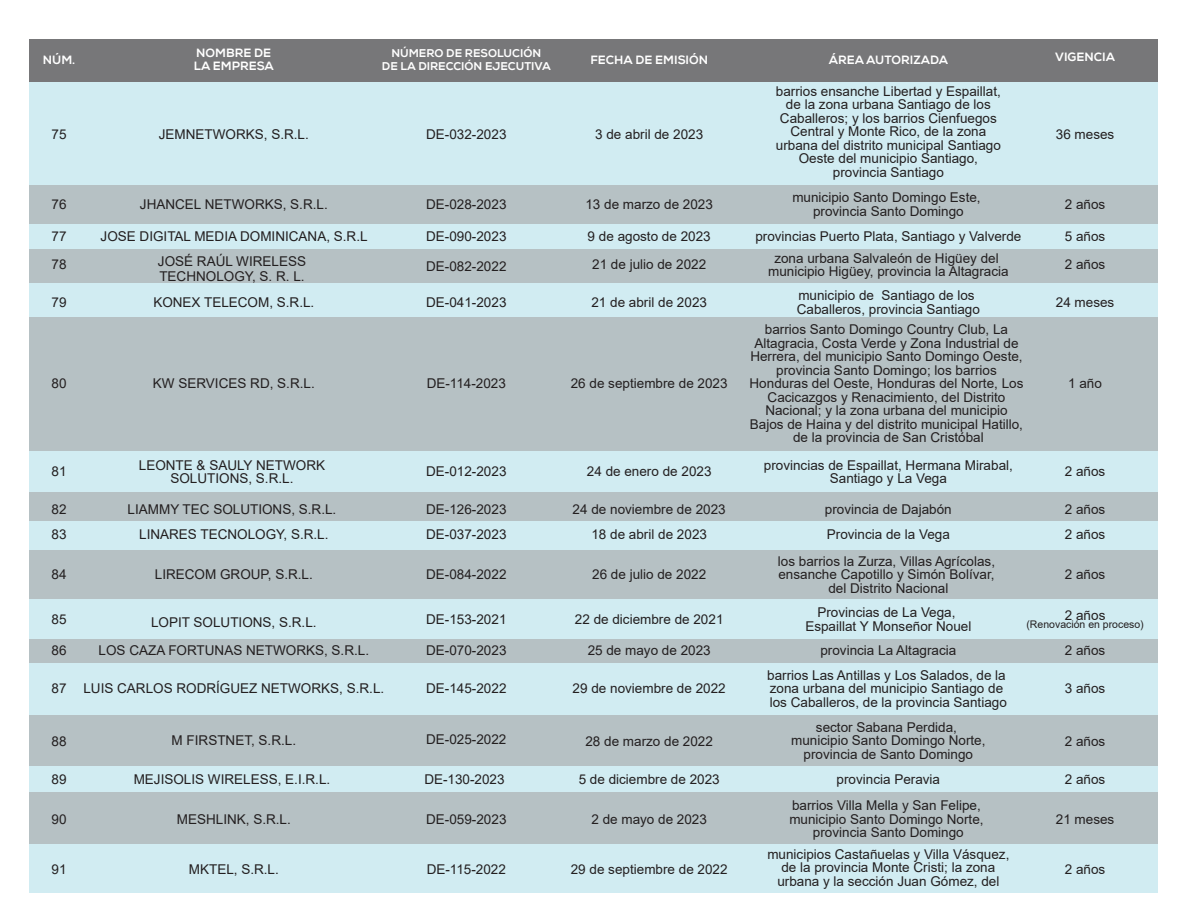
<style>
.page{position:relative;width:1188px;height:918px;background:#fff}
.page>*{position:absolute;margin:0;border:0;box-sizing:border-box;transform-origin:0 0}
.t1{font:13.5px/13.5px "Arial";color:#231f20;text-align:center}
.t2{font:800 12px "Nexa";color:#fff}
.t3{font:800 11.25px/13.5px "Nexa";color:#fff;text-align:center}
.t4{font:10.5px "Arial";color:#231f20}
</style>
<div class="page">
<div style="left:30px;top:245px;width:1128px;height:39px;background:#b6c1c4"></div>
<div style="left:30px;top:493px;width:1128px;height:29px;background:#b6c1c4"></div>
<div style="left:30px;top:318px;width:1128px;height:133px;background:#b6c1c4"></div>
<div style="left:30px;top:549px;width:1128px;height:50px;background:#b6c1c4"></div>
<div style="left:30px;top:792px;width:1128px;height:53px;background:#b6c1c4"></div>
<div style="left:30px;top:715px;width:1128px;height:52px;background:#b6c1c4"></div>
<div style="left:30px;top:639px;width:1128px;height:26px;background:#b6c1c4"></div>
<div style="left:30px;top:451px;width:1128px;height:41px;background:#d1ecf2"></div>
<div style="left:30px;top:284px;width:1128px;height:33px;background:#d1ecf2"></div>
<div style="left:30px;top:521px;width:1128px;height:28px;background:#d1ecf2"></div>
<div style="left:30px;top:599px;width:1128px;height:40px;background:#d1ecf2"></div>
<div style="left:30px;top:664px;width:1128px;height:51px;background:#d1ecf2"></div>
<div style="left:30px;top:766px;width:1128px;height:26px;background:#d1ecf2"></div>
<div style="left:30px;top:844px;width:1128px;height:48px;background:#d1ecf2"></div>
<div style="left:30px;top:185px;width:1128px;height:39px;background:#b6c1c4"></div>
<div style="left:30px;top:82px;width:1128px;height:103px;background:#d1ecf2"></div>
<div style="left:30px;top:224px;width:1128px;height:25px;background:#d1ecf2"></div>
<div style="left:30px;top:39px;width:1128px;height:42px;background:#777779"></div>
<p class="t2" style="left:43px;top:52px;width:34px">NÚM.</p>
<p class="t2" style="left:196px;top:45px;width:77px">NOMBRE DE</p>
<p class="t2" style="left:194px;top:59px;width:82px">LA EMPRESA</p>
<p class="t3" style="left:382px;top:46px;width:171px">NÚMERO DE RESOLUCIÓN<br>DE LA DIRECCIÓN EJECUTIVA</p>
<p class="t2" style="left:590px;top:52px;width:119px">FECHA DE EMISIÓN</p>
<p class="t2" style="left:829px;top:52px;width:121px">ÁREA AUTORIZADA</p>
<p class="t2" style="left:1055px;top:50px;width:61px">VIGENCIA</p>
<p class="t1" style="left:52px;top:128px;width:17px">75</p>
<p class="t1" style="left:159px;top:128px;width:152px">JEMNETWORKS, S.R.L.</p>
<p class="t1" style="left:426px;top:128px;width:82px">DE-032-2023</p>
<p class="t1" style="left:52px;top:197px;width:17px">76</p>
<p class="t1" style="left:52px;top:222px;width:17px;line-height:28px;text-align:left">77<br>78</p>
<p class="t1" style="left:52px;top:296px;width:17px">79</p>
<p class="t1" style="left:140px;top:197px;width:189px">JHANCEL NETWORKS, S.R.L.</p>
<p class="t1" style="left:101px;top:224px;width:269px;line-height:24.6px">JOSE DIGITAL MEDIA DOMINICANA, S.R.L<br>JOSÉ RAÚL WIRELESS</p>
<p class="t1" style="left:153px;top:263px;width:163px;line-height:26.4px">TECHNOLOGY, S. R. L.<br>KONEX TELECOM, S.R.L.</p>
<p class="t1" style="left:426px;top:197px;width:82px">DE-028-2023</p>
<p class="t1" style="left:426px;top:222px;width:82px;line-height:29.5px;text-align:left">DE-090-2023<br>DE-082-2022</p>
<p class="t1" style="left:426px;top:296px;width:82px">DE-041-2023</p>
<p class="t1" style="left:52px;top:377px;width:17px">80</p>
<p class="t1" style="left:153px;top:377px;width:163px">KW SERVICES RD, S.R.L.</p>
<p class="t1" style="left:427px;top:377px;width:81px">DE-114-2023</p>
<p class="t1" style="left:52px;top:465px;width:17px">81</p>
<p class="t1" style="left:52px;top:497px;width:17px;line-height:25.2px;text-align:left">82<br>83</p>
<p class="t1" style="left:52px;top:568px;width:17px">84</p>
<p class="t1" style="left:52px;top:613px;width:17px">85</p>
<p class="t1" style="left:52px;top:643px;width:17px">86</p>
<p class="t1" style="left:52px;top:681px;width:17px">87</p>
<p class="t1" style="left:139px;top:458px;width:188px">LEONTE &amp; SAULY NETWORK<br>SOLUTIONS, S.R.L.</p>
<p class="t1" style="left:128px;top:497px;width:210px;line-height:25.2px">LIAMMY TEC SOLUTIONS, S.R.L.<br>LINARES TECNOLOGY, S.R.L.</p>
<p class="t1" style="left:155px;top:568px;width:160px">LIRECOM GROUP, S.R.L.</p>
<p class="t1" style="left:99px;top:608px;width:272px;line-height:28.2px">LOPIT SOLUTIONS, S.R.L.<br>LOS CAZA FORTUNAS NETWORKS, S.R.L.</p>
<p class="t1" style="left:83px;top:682px;width:302px">LUIS CARLOS RODRÍGUEZ NETWORKS, S.R.L.</p>
<p class="t1" style="left:426px;top:465px;width:82px">DE-012-2023</p>
<p class="t1" style="left:426px;top:497px;width:82px;line-height:25.2px;text-align:left">DE-126-2023<br>DE-037-2023</p>
<p class="t1" style="left:426px;top:568px;width:82px">DE-084-2022</p>
<p class="t1" style="left:426px;top:613px;width:82px">DE-153-2021</p>
<p class="t1" style="left:426px;top:643px;width:82px">DE-070-2023</p>
<p class="t1" style="left:426px;top:681px;width:82px">DE-145-2022</p>
<p class="t1" style="left:52px;top:734px;width:17px">88</p>
<p class="t1" style="left:52px;top:773px;width:17px">89</p>
<p class="t1" style="left:52px;top:812px;width:17px">90</p>
<p class="t1" style="left:52px;top:863px;width:17px">91</p>
<p class="t1" style="left:172px;top:734px;width:126px">M FIRSTNET, S.R.L.</p>
<p class="t1" style="left:134px;top:773px;width:198px">MEJISOLIS WIRELESS, E.I.R.L.</p>
<p class="t1" style="left:177px;top:812px;width:116px">MESHLINK, S.R.L.</p>
<p class="t1" style="left:189px;top:863px;width:92px">MKTEL, S.R.L.</p>
<p class="t1" style="left:426px;top:732px;width:82px">DE-025-2022</p>
<p class="t1" style="left:424px;top:773px;width:82px">DE-130-2023</p>
<p class="t1" style="left:426px;top:812px;width:82px">DE-059-2023</p>
<p class="t1" style="left:427px;top:863px;width:81px">DE-115-2022</p>
<p class="t1" style="left:776px;top:84px;width:227px">barrios ensanche Libertad y Espaillat, de la zona urbana Santiago de los Caballeros; y los barrios Cienfuegos Central y Monte Rico, de la zona urbana del distrito municipal Santiago Oeste del municipio Santiago, provincia Santiago</p>
<p class="t1" style="left:792px;top:190px;width:190px">municipio Santo Domingo Este, provincia Santo Domingo</p>
<p class="t1" style="left:755px;top:226px;width:268px;line-height:21.3px">provincias Puerto Plata, Santiago y Valverde zona urbana Salvaleón de Higüey del</p>
<p class="t1" style="left:768px;top:259px;width:242px;line-height:24.3px">municipio Higüey, provincia la Altagracia municipio de Santiago de los</p>
<p class="t1" style="left:765px;top:299px;width:245px;line-height:20.4px">Caballeros, provincia Santiago<br>barrios Santo Domingo Country Club, La</p>
<p class="t1" style="left:750px;top:336px;width:275px">Altagracia, Costa Verde y Zona Industrial de Herrera, del municipio Santo Domingo Oeste, provincia Santo Domingo; los barrios Honduras del Oeste, Honduras del Norte, Los Cacicazgos y Renacimiento, del Distrito Nacional; y la zona urbana del municipio Bajos de Haina y del distrito municipal Hatillo, de la provincia de San Cristóbal</p>
<p class="t1" style="left:764px;top:458px;width:251px">provincias de Espaillat, Hermana Mirabal,<br>Santiago y La Vega</p>
<p class="t1" style="left:778px;top:496px;width:219px;line-height:25.8px">provincia de Dajabón<br>Provincia de la Vega<br>los barrios la Zurza, Villas Agrícolas,</p>
<p class="t1" style="left:778px;top:568px;width:218px">ensanche Capotillo y Simón Bolívar, del Distrito Nacional</p>
<p class="t1" style="left:805px;top:606px;width:168px">Provincias de La Vega,<br>Espaillat Y Monseñor Nouel</p>
<p class="t1" style="left:767px;top:638px;width:240px;line-height:24.6px">provincia La Altagracia<br>barrios Las Antillas y Los Salados, de la</p>
<p class="t1" style="left:770px;top:681px;width:239px;text-align:left">zona urbana del municipio Santiago de los Caballeros, de la provincia Santiago</p>
<p class="t1" style="left:791px;top:720px;width:196px">sector Sabana Perdida, municipio Santo Domingo Norte, provincia de Santo Domingo</p>
<p class="t1" style="left:792px;top:767px;width:190px;line-height:26px">provincia Peravia<br>barrios Villa Mella y San Felipe,</p>
<p class="t1" style="left:789px;top:812px;width:196px">municipio Santo Domingo Norte, provincia Santo Domingo</p>
<p class="t1" style="left:767px;top:847px;width:244px">municipios Castañuelas y Villa Vásquez, de la provincia Monte Cristi; la zona urbana y la sección Juan Gómez, del</p>
<p class="t1" style="left:595px;top:128px;width:110px">3 de abril de 2023</p>
<p class="t1" style="left:1056px;top:128px;width:60px">36 meses</p>
<p class="t1" style="left:585px;top:197px;width:129px">13 de marzo de 2023</p>
<p class="t1" style="left:588px;top:223px;width:125px;line-height:28px">9 de agosto de 2023<br>21 de julio de 2022</p>
<p class="t1" style="left:591px;top:296px;width:117px">21 de abril de 2023</p>
<p class="t1" style="left:1065px;top:197px;width:42px">2 años</p>
<p class="t1" style="left:1065px;top:230px;width:42px">5 años</p>
<p class="t1" style="left:1065px;top:258px;width:42px">2 años</p>
<p class="t1" style="left:1056px;top:296px;width:60px">24 meses</p>
<p class="t1" style="left:571px;top:377px;width:158px">26 de septiembre de 2023</p>
<p class="t1" style="left:1068px;top:377px;width:35px">1 año</p>
<p class="t1" style="left:587px;top:465px;width:126px">24 de enero de 2023</p>
<p class="t1" style="left:573px;top:497px;width:155px;line-height:25.2px">24 de noviembre de 2023<br>18 de abril de 2023</p>
<p class="t1" style="left:592px;top:568px;width:116px">26 de julio de 2022</p>
<p class="t1" style="left:575px;top:613px;width:150px">22 de diciembre de 2021</p>
<p class="t1" style="left:588px;top:643px;width:125px">25 de mayo de 2023</p>
<p class="t1" style="left:573px;top:682px;width:155px">29 de noviembre de 2022</p>
<p class="t1" style="left:1065px;top:465px;width:42px">2 años</p>
<p class="t1" style="left:1065px;top:503px;width:42px">2 años</p>
<p class="t1" style="left:1065px;top:528px;width:42px">2 años</p>
<p class="t1" style="left:1065px;top:568px;width:42px">2 años</p>
<p class="t1" style="left:1065px;top:609px;width:42px">2 años</p>
<p class="t4" style="left:1026px;top:617px;width:119px">(Renovación en proceso)</p>
<p class="t1" style="left:1065px;top:643px;width:42px">2 años</p>
<p class="t1" style="left:1065px;top:682px;width:42px">3 años</p>
<p class="t1" style="left:585px;top:734px;width:129px">28 de marzo de 2022</p>
<p class="t1" style="left:579px;top:773px;width:143px">5 de diciembre de 2023</p>
<p class="t1" style="left:591px;top:812px;width:117px">2 de mayo de 2023</p>
<p class="t1" style="left:571px;top:863px;width:158px">29 de septiembre de 2022</p>
<p class="t1" style="left:1065px;top:863px;width:42px">2 años</p>
<p class="t1" style="left:1065px;top:734px;width:42px">2 años</p>
<p class="t1" style="left:1065px;top:773px;width:42px">2 años</p>
<p class="t1" style="left:1056px;top:812px;width:60px">21 meses</p>
</div>
